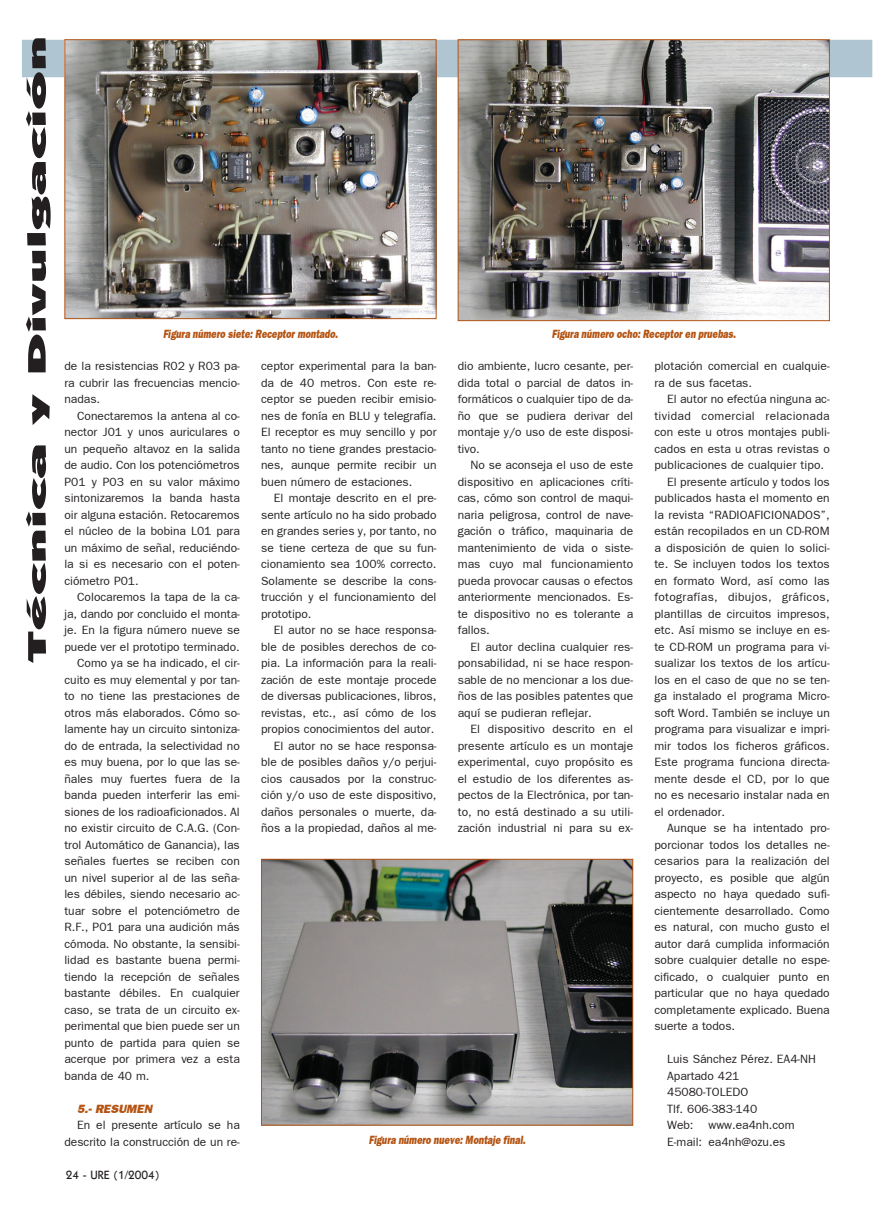
<style>
.page{position:relative;width:894px;height:1212px;background:#fff}
.page>*{position:absolute;margin:0;border:0;box-sizing:border-box;transform-origin:0 0}
.t1{font:900 25.5px "Itc Kabel";color:#231f20;scale:2.5 1}
.t2{font:12px/16.5px "Franklin Gothic";color:#231f20;text-align:justify}
.t3{font:italic 800 12px "Franklin Gothic";color:#b45413;scale:.75 1}
.t4{font:12px "Franklin Gothic";letter-spacing:.03em;color:#231f20}
.t5{font:500 12px "Itc Kabel";color:#231f20}
.t6{font:italic 800 12px "Franklin Gothic";color:#b45413}
</style>
<div class="page">
<div style="left:22px;top:40px;width:850px;height:37px;background:#afc6d2"></div>
<img style="left:66px;top:41px;width:368px;height:276px">
<div style="left:64px;top:39px;width:372px;height:280px;border:1px solid #b45413"></div>
<img style="left:460px;top:41px;width:368px;height:278px">
<div style="left:458px;top:39px;width:372px;height:282px;border:1px solid #b45413"></div>
<img style="left:263px;top:861px;width:368px;height:263px">
<div style="left:261px;top:859px;width:372px;height:267px;border:1px solid #b45413"></div>
<h1 class="t1" style="left:27px;top:663px;width:252px;rotate:-90deg">Técnica y Divulgación</h1>
<p class="t3" style="left:163px;top:330px;width:234px">Figura número siete: Receptor montado.</p>
<p class="t3" style="left:552px;top:330px;width:247px">Figura número ocho: Receptor en pruebas.</p>
<p class="t2" style="left:64px;top:359px;width:177px">de la resistencias R02 y R03 pa&shy;ra cubrir las frecuencias mencio&shy;nadas.</p>
<p class="t2" style="left:64px;top:408px;width:177px;text-indent:13px">Conectaremos la antena al co&shy;nector J01 y unos auriculares o un pequeño altavoz en la salida de audio. Con los potenciómetros P01 y P03 en su valor máximo sintonizaremos la banda hasta oir alguna estación. Retocaremos el núcleo de la bobina L01 para un máximo de señal, reduciéndo&shy;la si es necesario con el poten&shy;ciómetro P01.</p>
<p class="t2" style="left:77px;top:590px;width:164px">Colocaremos la tapa de la ca-</p>
<p class="t2" style="left:64px;top:606px;width:177px">ja, dando por concluido el monta-</p>
<p class="t2" style="left:64px;top:623px;width:177px">je. En la figura número nueve se</p>
<p class="t2" style="left:64px;top:639px;width:177px">puede ver el prototipo terminado.</p>
<p class="t2" style="left:77px;top:656px;width:164px">Como ya se ha indicado, el cir-</p>
<p class="t2" style="left:64px;top:672px;width:177px">cuito es muy elemental y por tan-</p>
<p class="t2" style="left:64px;top:689px;width:177px">to no tiene las prestaciones de</p>
<p class="t2" style="left:64px;top:705px;width:177px">otros más elaborados. Cómo so-</p>
<p class="t2" style="left:64px;top:722px;width:177px">lamente hay un circuito sintoniza-</p>
<p class="t2" style="left:64px;top:738px;width:177px">do de entrada, la selectividad no</p>
<p class="t2" style="left:64px;top:755px;width:177px">es muy buena, por lo que las se-</p>
<p class="t2" style="left:64px;top:771px;width:177px">ñales muy fuertes fuera de la</p>
<p class="t2" style="left:64px;top:788px;width:177px">banda pueden interferir las emi-</p>
<p class="t2" style="left:64px;top:804px;width:177px">siones de los radioaficionados. Al</p>
<p class="t2" style="left:64px;top:821px;width:177px">no existir circuito de C.A.G. (Con-</p>
<p class="t2" style="left:64px;top:837px;width:177px">trol Automático de Ganancia), las</p>
<p class="t2" style="left:64px;top:854px;width:177px">señales fuertes se reciben con</p>
<p class="t2" style="left:64px;top:870px;width:177px">un nivel superior al de las seña-</p>
<p class="t2" style="left:64px;top:887px;width:177px">les débiles, siendo necesario ac-</p>
<p class="t2" style="left:64px;top:903px;width:177px">tuar sobre el potenciómetro de</p>
<p class="t2" style="left:64px;top:920px;width:177px">R.F., P01 para una audición más</p>
<p class="t2" style="left:64px;top:936px;width:177px">cómoda. No obstante, la sensibi-</p>
<p class="t2" style="left:64px;top:953px;width:177px">lidad es bastante buena permi-</p>
<p class="t2" style="left:64px;top:969px;width:177px">tiendo la recepción de señales</p>
<p class="t2" style="left:64px;top:986px;width:177px">bastante débiles. En cualquier</p>
<p class="t2" style="left:64px;top:1002px;width:177px">caso, se trata de un circuito ex-</p>
<p class="t2" style="left:64px;top:1019px;width:177px">perimental que bien puede ser un</p>
<p class="t2" style="left:64px;top:1035px;width:177px">punto de partida para quien se</p>
<p class="t2" style="left:64px;top:1052px;width:177px">acerque por primera vez a esta</p>
<p class="t2" style="left:64px;top:1068px;width:87px">banda de 40 m.</p>
<p class="t6" style="left:77px;top:1104px;width:76px">5.- RESUMEN</p>
<p class="t2" style="left:64px;top:1118px;width:177px;text-align:right">En el presente artículo se ha descrito la construcción de un re-</p>
<p class="t5" style="left:66px;top:1170px;width:95px">24 - URE (1/2004)</p>
<p class="t2" style="left:261px;top:359px;width:177px">ceptor experimental para la ban&shy;da de 40 metros. Con este re&shy;ceptor se pueden recibir emisio&shy;nes de fonía en BLU y telegrafía.<br>El receptor es muy sencillo y por tanto no tiene grandes prestacio&shy;nes, aunque permite recibir un buen número de estaciones.</p>
<p class="t2" style="left:261px;top:491px;width:177px;text-indent:13px">El montaje descrito en el pre&shy;sente artículo no ha sido probado en grandes series y, por tanto, no se tiene certeza de que su fun&shy;cionamiento sea 100% correcto.<br>Solamente se describe la cons&shy;trucción y el funcionamiento del prototipo.</p>
<p class="t2" style="left:261px;top:623px;width:177px;text-align:right">El autor no se hace responsa&shy;ble de posibles derechos de co&shy;pia. La información para la reali&shy;zación de este montaje procede de diversas publicaciones, libros, revistas, etc., así cómo de los propios conocimientos del autor.<br>El autor no se hace responsa&shy;ble de posibles daños y/o perjui&shy;cios causados por la construc&shy;ción y/o uso de este dispositivo, daños personales o muerte, da&shy;ños a la propiedad, daños al me-</p>
<p class="t2" style="left:458px;top:359px;width:177px">dio ambiente, lucro cesante, per&shy;dida total o parcial de datos in&shy;formáticos o cualquier tipo de da&shy;ño que se pudiera derivar del montaje y/o uso de este disposi&shy;tivo.</p>
<p class="t2" style="left:458px;top:458px;width:177px;text-indent:13px">No se aconseja el uso de este dispositivo en aplicaciones críti&shy;cas, cómo son control de maqui&shy;naria peligrosa, control de nave&shy;gación o tráfico, maquinaria de mantenimiento de vida o siste&shy;mas cuyo mal funcionamiento pueda provocar causas o efectos anteriormente mencionados. Es&shy;te dispositivo no es tolerante a fallos.</p>
<p class="t2" style="left:458px;top:639px;width:177px;text-indent:13px">El autor declina cualquier res&shy;ponsabilidad, ni se hace respon&shy;sable de no mencionar a los due&shy;ños de las posibles patentes que aquí se pudieran reflejar.</p>
<p class="t2" style="left:458px;top:722px;width:177px;text-indent:13px">El dispositivo descrito en el presente artículo es un montaje experimental, cuyo propósito es el estudio de los diferentes as&shy;pectos de la Electrónica, por tan&shy;to, no está destinado a su utili&shy;zación industrial ni para su ex-</p>
<p class="t3" style="left:369px;top:1136px;width:210px">Figura número nueve: Montaje final.</p>
<p class="t2" style="left:654px;top:359px;width:177px">plotación comercial en cualquie&shy;ra de sus facetas.</p>
<p class="t2" style="left:667px;top:392px;width:164px">El autor no efectúa ninguna ac-</p>
<p class="t4" style="left:654px;top:411px;width:177px">tividad comercial relacionada</p>
<p class="t2" style="left:654px;top:425px;width:177px">con este u otros montajes publi-</p>
<p class="t2" style="left:654px;top:441px;width:177px">cados en esta u otras revistas o</p>
<p class="t2" style="left:654px;top:458px;width:171px">publicaciones de cualquier tipo.</p>
<p class="t2" style="left:667px;top:474px;width:164px">El presente artículo y todos los</p>
<p class="t2" style="left:654px;top:491px;width:177px">publicados hasta el momento en</p>
<p class="t2" style="left:654px;top:507px;width:177px">la revista “RADIOAFICIONADOS”,</p>
<p class="t2" style="left:654px;top:524px;width:177px">están recopilados en un CD-ROM</p>
<p class="t2" style="left:654px;top:540px;width:177px">a disposición de quien lo solici-</p>
<p class="t2" style="left:654px;top:557px;width:177px">te. Se incluyen todos los textos</p>
<p class="t2" style="left:654px;top:573px;width:177px">en formato Word, así como las</p>
<p class="t4" style="left:654px;top:593px;width:177px">fotografías, dibujos, gráficos,</p>
<p class="t2" style="left:654px;top:606px;width:177px">plantillas de circuitos impresos,</p>
<p class="t2" style="left:654px;top:623px;width:177px">etc. Así mismo se incluye en es-</p>
<p class="t2" style="left:654px;top:639px;width:177px">te CD-ROM un programa para vi-</p>
<p class="t2" style="left:654px;top:656px;width:177px">sualizar los textos de los artícu-</p>
<p class="t2" style="left:654px;top:672px;width:177px">los en el caso de que no se ten-</p>
<p class="t2" style="left:654px;top:689px;width:177px">ga instalado el programa Micro-</p>
<p class="t2" style="left:654px;top:705px;width:177px">soft Word. También se incluye un</p>
<p class="t2" style="left:654px;top:722px;width:177px">programa para visualizar e impri-</p>
<p class="t2" style="left:654px;top:738px;width:177px">mir todos los ficheros gráficos.</p>
<p class="t2" style="left:654px;top:755px;width:177px">Este programa funciona directa-</p>
<p class="t2" style="left:654px;top:771px;width:177px">mente desde el CD, por lo que</p>
<p class="t2" style="left:654px;top:788px;width:177px">no es necesario instalar nada en</p>
<p class="t2" style="left:654px;top:804px;width:72px">el ordenador.</p>
<p class="t2" style="left:667px;top:821px;width:164px">Aunque se ha intentado pro-</p>
<p class="t2" style="left:654px;top:837px;width:177px">porcionar todos los detalles ne-</p>
<p class="t2" style="left:654px;top:854px;width:177px">cesarios para la realización del</p>
<p class="t2" style="left:654px;top:870px;width:177px">proyecto, es posible que algún</p>
<p class="t2" style="left:654px;top:887px;width:177px">aspecto no haya quedado sufi-</p>
<p class="t2" style="left:654px;top:903px;width:177px">cientemente desarrollado. Como</p>
<p class="t2" style="left:654px;top:920px;width:177px">es natural, con mucho gusto el</p>
<p class="t2" style="left:654px;top:936px;width:177px">autor dará cumplida información</p>
<p class="t2" style="left:654px;top:953px;width:177px">sobre cualquier detalle no espe-</p>
<p class="t2" style="left:654px;top:969px;width:177px">cificado, o cualquier punto en</p>
<p class="t2" style="left:654px;top:986px;width:177px">particular que no haya quedado</p>
<p class="t2" style="left:654px;top:1002px;width:177px">completamente explicado. Buena</p>
<p class="t2" style="left:654px;top:1019px;width:82px">suerte a todos.</p>
<p class="t2" style="left:667px;top:1052px;width:150px;text-align:left">Luis Sánchez Pérez. EA4-NH<br>Apartado 421<br>45080-TOLEDO<br>Tlf. 606-383-140<br>Web: www.ea4nh.com<br>E-mail: ea4nh@ozu.es</p>
</div>
